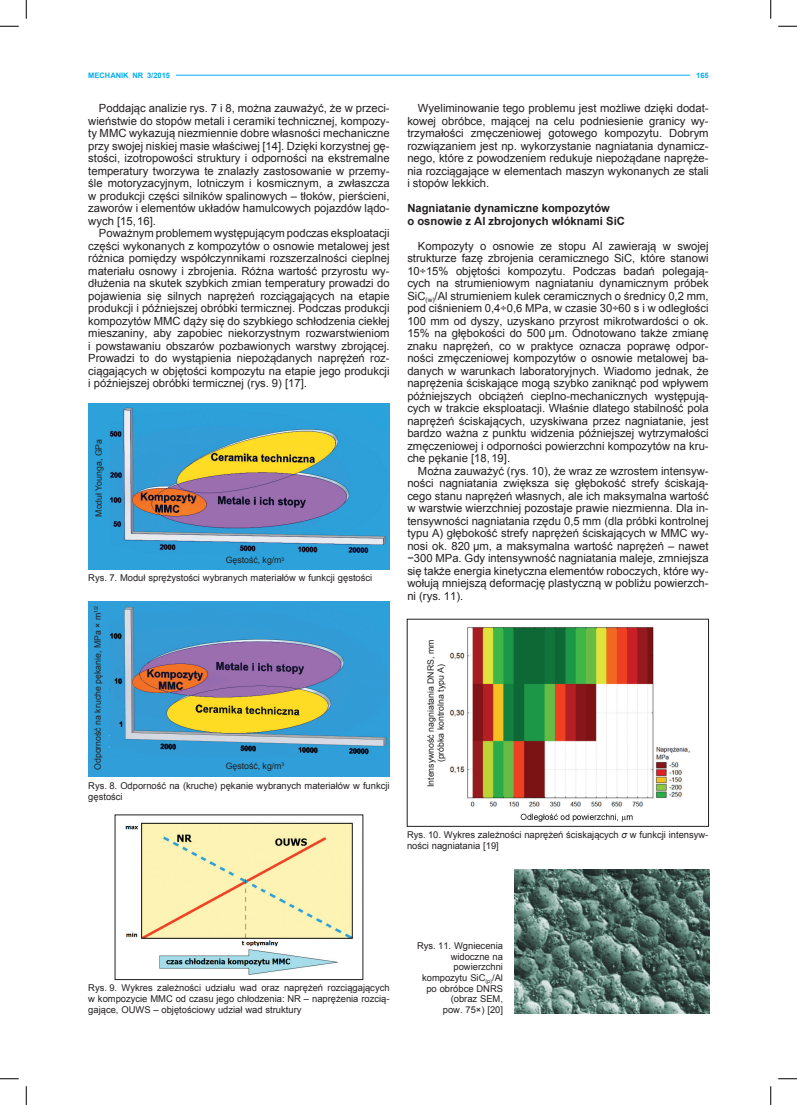
<style>
.page{position:relative;width:797px;height:1105px;background:#fff}
.page>*{position:absolute;margin:0;border:0;box-sizing:border-box;transform-origin:0 0}
.t1{font:11.25px/12.5px "Arial";color:#231f20;text-align:justify}
.t2{font:700 11.25px/12.5px "Arial";color:#231f20}
.t3{font:9.38px/10.6px "Arial";color:#231f20}
.t4{font:8.75px/10px "Arial";color:#231f20;text-align:center}
.t5{font:700 7.5px "Arial";color:#00aeef}
.s1{font-style:italic}
</style>
<div class="page">
<div style="left:88px;top:403px;width:301px;height:167px;background:#2ca1da"></div>
<img style="left:109px;top:407px;width:277px;height:146px">
<div style="left:88px;top:601px;width:301px;height:176px;background:#309ed8"></div>
<img style="left:109px;top:607px;width:278px;height:148px">
<img style="left:125px;top:822px;width:228px;height:153px">
<div style="left:115px;top:815px;width:248px;height:165px;border:1px solid #231f20"></div>
<img style="left:449px;top:627px;width:241px;height:195px">
<img style="left:514px;top:870px;width:195px;height:143px">
<hr style="left:176px;top:75px;width:514px;height:1px;background:#00aeef">
<svg style="left:0;top:25px;width:19px;height:2px"></svg>
<svg style="left:778px;top:25px;width:19px;height:2px"></svg>
<svg style="left:0;top:1078px;width:19px;height:1px"></svg>
<svg style="left:778px;top:1078px;width:19px;height:1px"></svg>
<svg style="left:25px;top:0;width:2px;height:19px"></svg>
<svg style="left:25px;top:1086px;width:2px;height:19px"></svg>
<svg style="left:770px;top:0;width:1px;height:19px"></svg>
<svg style="left:770px;top:1086px;width:1px;height:19px"></svg>
<p class="t5" style="left:88px;top:70px;width:83px">MECHANIK NR 3/2015</p>
<p class="t5" style="left:696px;top:70px;width:14px">165</p>
<p class="t1" style="left:88px;top:102px;width:303px;text-indent:11px">Poddając analizie rys. 7 i 8, można zauważyć, że w przeci&shy;wieństwie do stopów metali i ceramiki technicznej, kompozy&shy;ty MMC wykazują niezmiennie dobre własności mechaniczne przy swojej niskiej masie właściwej [14]. Dzięki korzystnej gę&shy;stości, izotropowości struktury i odporności na ekstremalne temperatury tworzywa te znalazły zastosowanie w przemy&shy;śle motoryzacyjnym, lotniczym i kosmicznym, a zwłaszcza w produkcji części silników spalinowych – tłoków, pierścieni, zaworów i elementów układów hamulcowych pojazdów lądo&shy;wych [15,16].</p>
<p class="t1" style="left:88px;top:227px;width:303px;text-indent:11px">Poważnym problemem występującym podczas eksploatacji części wykonanych z kompozytów o osnowie metalowej jest różnica pomiędzy współczynnikami rozszerzalności cieplnej materiału osnowy i zbrojenia. Różna wartość przyrostu wy&shy;dłużenia na skutek szybkich zmian temperatury prowadzi do pojawienia się silnych naprężeń rozciągających na etapie produkcji i późniejszej obróbki termicznej. Podczas produkcji kompozytów MMC dąży się do szybkiego schłodzenia ciekłej mieszaniny, aby zapobiec niekorzystnym rozwarstwieniom i powstawaniu obszarów pozbawionych warstwy zbrojącej.<br>Prowadzi to do wystąpienia niepożądanych naprężeń roz&shy;ciągających w objętości kompozytu na etapie jego produkcji i późniejszej obróbki termicznej (rys. 9) [17].</p>
<p class="t4" style="left:94px;top:517px;width:79px;rotate:-90deg">Moduł Younga, GPa</p>
<p class="t4" style="left:226px;top:555px;width:60px">Gęstość, kg/m<sup>3</sup></p>
<p class="t3" style="left:88px;top:573px;width:285px">Rys. 7. Moduł sprężystości wybranych materiałów w funkcji gęstości</p>
<p class="t4" style="left:93px;top:770px;width:165px;rotate:-90deg">Odporność na kruche pękanie, MPa × m<sup>1/2</sup></p>
<p class="t4" style="left:226px;top:761px;width:60px">Gęstość, kg/m<sup>3</sup></p>
<p class="t3" style="left:88px;top:780px;width:303px">Rys. 8. Odporność na (kruche) pękanie wybranych materiałów w funkcji gęstości</p>
<p class="t1" style="left:407px;top:102px;width:303px;text-indent:11px">Wyeliminowanie tego problemu jest możliwe dzięki dodat&shy;kowej obróbce, mającej na celu podniesienie granicy wy&shy;trzymałości zmęczeniowej gotowego kompozytu. Dobrym rozwiązaniem jest np. wykorzystanie nagniatania dynamicz&shy;nego, które z powodzeniem redukuje niepożądane napręże&shy;nia rozciągające w elementach maszyn wykonanych ze stali i stopów lekkich.</p>
<p class="t2" style="left:407px;top:203px;width:219px">Nagniatanie dynamiczne kompozytów<br>o osnowie z Al zbrojonych włóknami SiC</p>
<p class="t1" style="left:407px;top:240px;width:303px;text-indent:11px">Kompozyty o osnowie ze stopu Al zawierają w swojej strukturze fazę zbrojenia ceramicznego SiC, które stanowi 10÷15% objętości kompozytu. Podczas badań polegają&shy;cych na strumieniowym nagniataniu dynamicznym próbek SiC<sub>(w)</sub>/Al strumieniem kulek ceramicznych o średnicy 0,2 mm, pod ciśnieniem 0,4÷0,6 MPa, w czasie 30÷60 s i w odległości 100 mm od dyszy, uzyskano przyrost mikrotwardości o ok.<br>15% na głębokości do 500 µm. Odnotowano także zmianę znaku naprężeń, co w praktyce oznacza poprawę odpor&shy;ności zmęczeniowej kompozytów o osnowie metalowej ba&shy;danych w warunkach laboratoryjnych. Wiadomo jednak, że naprężenia ściskające mogą szybko zaniknąć pod wpływem późniejszych obciążeń cieplno-mechanicznych występują&shy;cych w trakcie eksploatacji. Właśnie dlatego stabilność pola naprężeń ściskających, uzyskiwana przez nagniatanie, jest bardzo ważna z punktu widzenia późniejszej wytrzymałości zmęczeniowej i odporności powierzchni kompozytów na kru&shy;che pękanie [18,19].</p>
<p class="t1" style="left:407px;top:465px;width:303px;text-indent:11px">Można zauważyć (rys. 10), że wraz ze wzrostem intensyw&shy;ności nagniatania zwiększa się głębokość strefy ściskają&shy;cego stanu naprężeń własnych, ale ich maksymalna wartość w warstwie wierzchniej pozostaje prawie niezmienna. Dla in&shy;tensywności nagniatania rzędu 0,5 mm (dla próbki kontrolnej typu A) głębokość strefy naprężeń ściskających w MMC wy&shy;nosi ok. 820 µm, a maksymalna wartość naprężeń – nawet −300 MPa. Gdy intensywność nagniatania maleje, zmniejsza się także energia kinetyczna elementów roboczych, które wy&shy;wołują mniejszą deformację plastyczną w pobliżu powierzch&shy;ni (rys. 11).</p>
<p class="t4" style="left:426px;top:787px;width:149px;rotate:-90deg">Intensywność nagniatania DNRS, mm (próbka kontrolna typu A)</p>
<p class="t3" style="left:407px;top:830px;width:303px">Rys. 10. Wykres zależności naprężeń ściskających <span class="s1">σ</span> w funkcji intensyw&shy;ności nagniatania [19]</p>
<p class="t3" style="left:88px;top:983px;width:303px;text-align:justify">Rys. 9. Wykres zależności udziału wad oraz naprężeń rozciągających w kompozycie MMC od czasu jego chłodzenia: NR – naprężenia rozcią&shy;gające, OUWS – objętościowy udział wad struktury</p>
<p class="t3" style="left:417px;top:941px;width:87px;text-align:right">Rys. 11. Wgniecenia widoczne na powierzchni kompozytu SiC<sub>(p)</sub>/Al po obróbce DNRS (obraz SEM,<br>pow. 75×) [20]</p>
</div>
